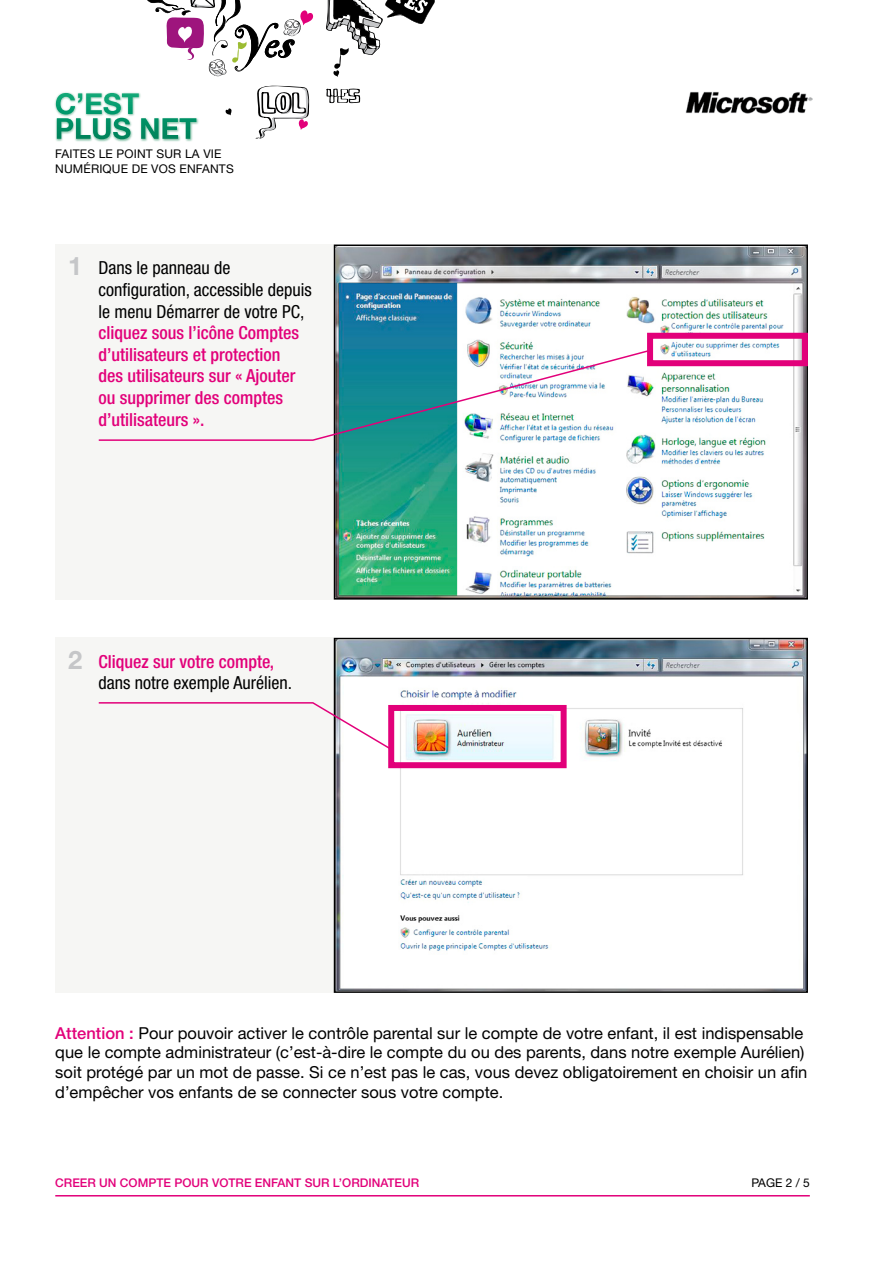
<style>
.page{position:relative;width:893px;height:1263px;background:#fff}
.page>*{position:absolute;margin:0;border:0;box-sizing:border-box;transform-origin:0 0}
.t1{font:condensed 18px/21.6px "Helvetica Neue LT Std";color:#000}
.t2{font:500 condensed 18px/21.6px "Helvetica Neue LT Std";color:#e2007a}
.t3{font:16.5px/19.8px "Helvetica Neue LT Std";color:#000}
.t4{font:12px/14.4px "Helvetica Neue LT Std";letter-spacing:.015em;color:#000}
.t5{font:500 12px "Helvetica Neue LT Std";color:#e2007a}
.s1{font-weight:700;font-stretch:normal;font-size:25.5px;color:#c5c6c8}
.s2{font-weight:500;color:#e2007a}
</style>
<div class="page">
<hr style="left:55px;top:1195px;width:755px;height:1px;background:#e2007a">
<img style="left:54px;top:92px;width:145px;height:50px">
<svg style="left:56px;top:93px;width:140px;height:46px"></svg>
<img style="left:685px;top:91px;width:127px;height:22px">
<svg style="left:255px;top:85px;width:54px;height:54px"></svg>
<svg style="left:225px;top:108px;width:7px;height:7px"></svg>
<svg style="left:326px;top:0;width:109px;height:77px"></svg>
<svg style="left:147px;top:0;width:166px;height:77px"></svg>
<svg style="left:326px;top:88px;width:34px;height:15px"></svg>
<div style="left:55px;top:244px;width:44px;height:356px;background:#f6f6f4"></div>
<div style="left:99px;top:244px;width:235px;height:356px;background:#f6f6f4"></div>
<img style="left:337px;top:247px;width:468px;height:350px">
<div style="left:334px;top:244px;width:474px;height:356px;border:2px solid #000"></div>
<div style="left:647px;top:333px;width:161px;height:33px;border:6px solid #e2007a"></div>
<svg style="left:98px;top:349px;width:554px;height:93px"></svg>
<div style="left:55px;top:638px;width:44px;height:355px;background:#f6f6f4"></div>
<div style="left:99px;top:638px;width:235px;height:355px;background:#f6f6f4"></div>
<img style="left:337px;top:641px;width:468px;height:349px">
<div style="left:334px;top:638px;width:474px;height:355px;border:2px solid #000"></div>
<div style="left:388px;top:705px;width:179px;height:63px;border:6px solid #e2007a"></div>
<svg style="left:98px;top:701px;width:294px;height:49px"></svg>
<p class="t4" style="left:55px;top:147px;width:180px">FAITES LE POINT SUR LA VIE<br>NUMÉRIQUE DE VOS ENFANTS</p>
<p class="t1" style="left:99px;top:257px;width:215px;text-indent:-31px"><span class="s1">1</span> Dans le panneau de configuration, accessible depuis le menu Démarrer de votre PC,</p>
<p class="t2" style="left:99px;top:322px;width:202px">cliquez sous l’icône Comptes d’utilisateurs et protection des utilisateurs sur « Ajouter ou supprimer des comptes d’utilisateurs ».</p>
<p class="t1" style="left:99px;top:650px;width:195px;text-indent:-31px"><span class="s1">2</span> <span class="s2">Cliquez sur votre compte, </span>dans notre exemple Aurélien.</p>
<p class="t3" style="left:55px;top:1023px;width:754px"><span class="s2">ATTENTION :</span> Pour pouvoir activer le contrôle parental sur le compte de votre enfant, il est indispensable que le compte administrateur (c’est-à-dire le compte du ou des parents, dans notre exemple Aurélien) soit protégé par un mot de passe. Si ce n’est pas le cas, vous devez obligatoirement en choisir un afin d’empêcher vos enfants de se connecter sous votre compte.</p>
<p class="t5" style="left:55px;top:1175px;width:325px">CREER UN COMPTE POUR VOTRE ENFANT SUR L’ORDINATEUR</p>
<p class="t4" style="left:751px;top:1175px;width:60px">page 2 / 5</p>
</div>
